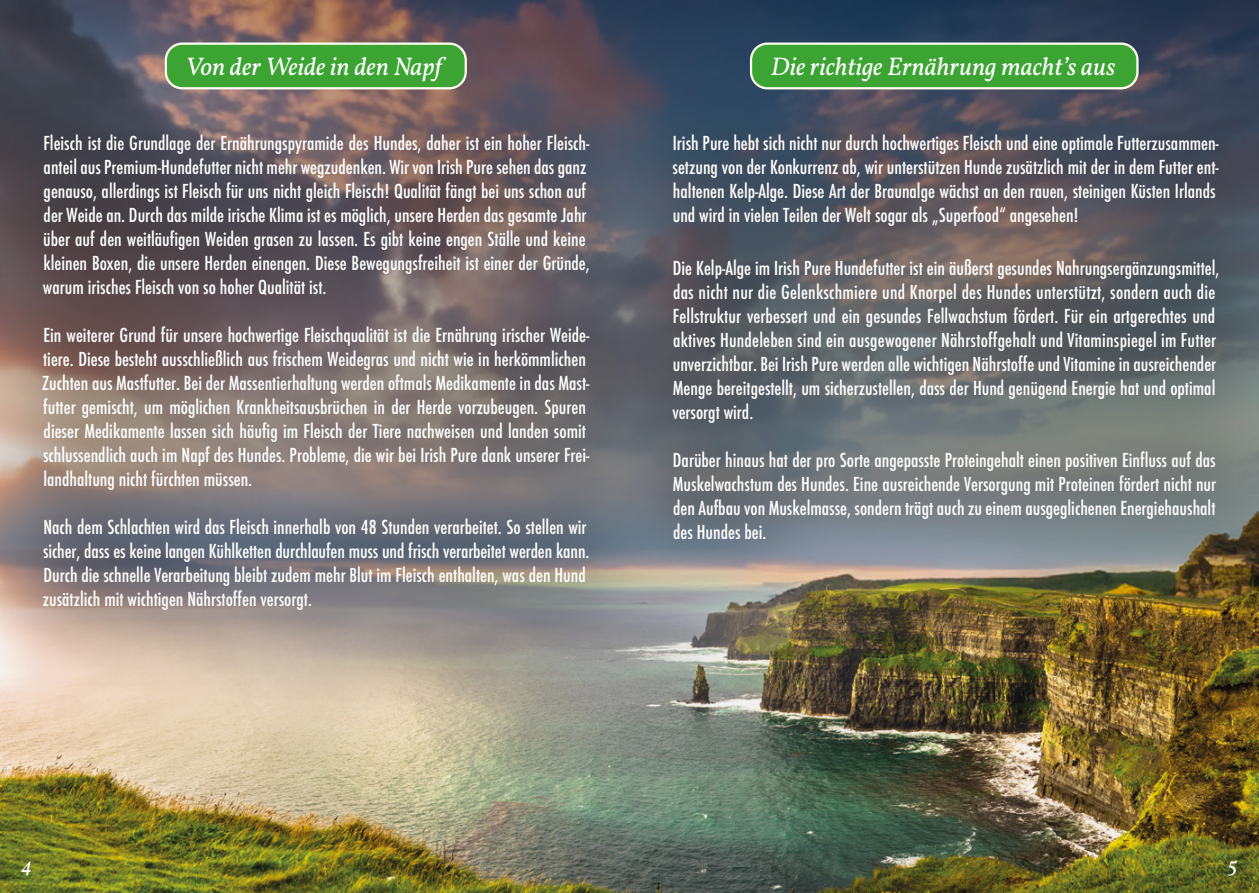
<style>
.page{position:relative;width:1259px;height:893px;background:#fff}
.page>*{position:absolute;margin:0;border:0;box-sizing:border-box;transform-origin:0 0}
.t1{font:italic 25.5px "Vollkorn";color:#fff}
.t2{font:500 condensed 21.15px/24px "Futura T";color:#fff}
.t3{font:italic 21px "Vollkorn";color:#fff}
</style>
<div class="page">
<img style="left:0;top:0;width:1259px;height:893px">
<div style="left:166px;top:44px;width:300px;height:44px;background:#3ca432;border-radius:16px"></div>
<div style="left:165px;top:43px;width:302px;height:46px;border:2px solid #fffded;border-radius:16px"></div>
<div style="left:751px;top:44px;width:386px;height:44px;background:#3ca432;border-radius:16px"></div>
<div style="left:750px;top:43px;width:388px;height:46px;border:2px solid #fffded;border-radius:16px"></div>
<p class="t1" style="left:185px;top:50px;width:258px">Von der Weide in den Napf</p>
<p class="t1" style="left:771px;top:50px;width:346px">Die richtige Ernährung macht’s aus</p>
<p class="t2" style="left:43px;top:130px;width:548px">Fleisch ist die Grundlage der Ernährungspyramide des Hundes, daher ist ein hoher Fleisch&shy;anteil aus Premium-Hundefutter nicht mehr wegzudenken. Wir von Irish Pure sehen das ganz genauso, allerdings ist Fleisch für uns nicht gleich Fleisch! Qualität fängt bei uns schon auf der Weide an. Durch das milde irische Klima ist es möglich, unsere Herden das gesamte Jahr über auf den weitläufigen Weiden grasen zu lassen. Es gibt keine engen Ställe und keine kleinen Boxen, die unsere Herden einengen. Diese Bewegungsfreiheit ist einer der Gründe, warum irisches Fleisch von so hoher Qualität ist.</p>
<p class="t2" style="left:42px;top:322px;width:549px">Ein weiterer Grund für unsere hochwertige Fleischqualität ist die Ernährung irischer Weide&shy;tiere. Diese besteht ausschließlich aus frischem Weidegras und nicht wie in herkömmlichen Zuchten aus Mastfutter. Bei der Massentierhaltung werden oftmals Medikamente in das Mast&shy;futter gemischt, um möglichen Krankheitsausbrüchen in der Herde vorzubeugen. Spuren dieser Medikamente lassen sich häufig im Fleisch der Tiere nachweisen und landen somit schlussendlich auch im Napf des Hundes. Probleme, die wir bei Irish Pure dank unserer Frei&shy;landhaltung nicht fürchten müssen.</p>
<p class="t2" style="left:43px;top:514px;width:548px">Nach dem Schlachten wird das Fleisch innerhalb von 48 Stunden verarbeitet. So stellen wir sicher, dass es keine langen Kühlketten durchlaufen muss und frisch verarbeitet werden kann.<br>Durch die schnelle Verarbeitung bleibt zudem mehr Blut im Fleisch enthalten, was den Hund zusätzlich mit wichtigen Nährstoffen versorgt.</p>
<p class="t2" style="left:672px;top:130px;width:548px">Irish Pure hebt sich nicht nur durch hochwertiges Fleisch und eine optimale Futterzusammen&shy;setzung von der Konkurrenz ab, wir unterstützen Hunde zusätzlich mit der in dem Futter ent&shy;haltenen Kelp-Alge. Diese Art der Braunalge wächst an den rauen, steinigen Küsten Irlands und wird in vielen Teilen der Welt sogar als „Superfood“ angesehen!</p>
<p class="t2" style="left:672px;top:255px;width:548px">Die Kelp-Alge im Irish Pure Hundefutter ist ein äußerst gesundes Nahrungsergänzungsmittel, das nicht nur die Gelenkschmiere und Knorpel des Hundes unterstützt, sondern auch die Fellstruktur verbessert und ein gesundes Fellwachstum fördert. Für ein artgerechtes und aktives Hundeleben sind ein ausgewogener Nährstoffgehalt und Vitaminspiegel im Futter unverzichtbar. Bei Irish Pure werden alle wichtigen Nährstoffe und Vitamine in ausreichender Menge bereitgestellt, um sicherzustellen, dass der Hund genügend Energie hat und optimal versorgt wird.</p>
<p class="t2" style="left:673px;top:447px;width:545px;text-align:justify">Darüber hinaus hat der pro Sorte angepasste Proteingehalt einen positiven Einfluss auf das Muskelwachstum des Hundes. Eine ausreichende Versorgung mit Proteinen fördert nicht nur den Aufbau von Muskelmasse, sondern trägt auch zu einem ausgeglichenen Energiehaushalt des Hundes bei.</p>
<p class="t3" style="left:21px;top:851px;width:13px">4</p>
<p class="t3" style="left:1228px;top:851px;width:11px">5</p>
</div>
